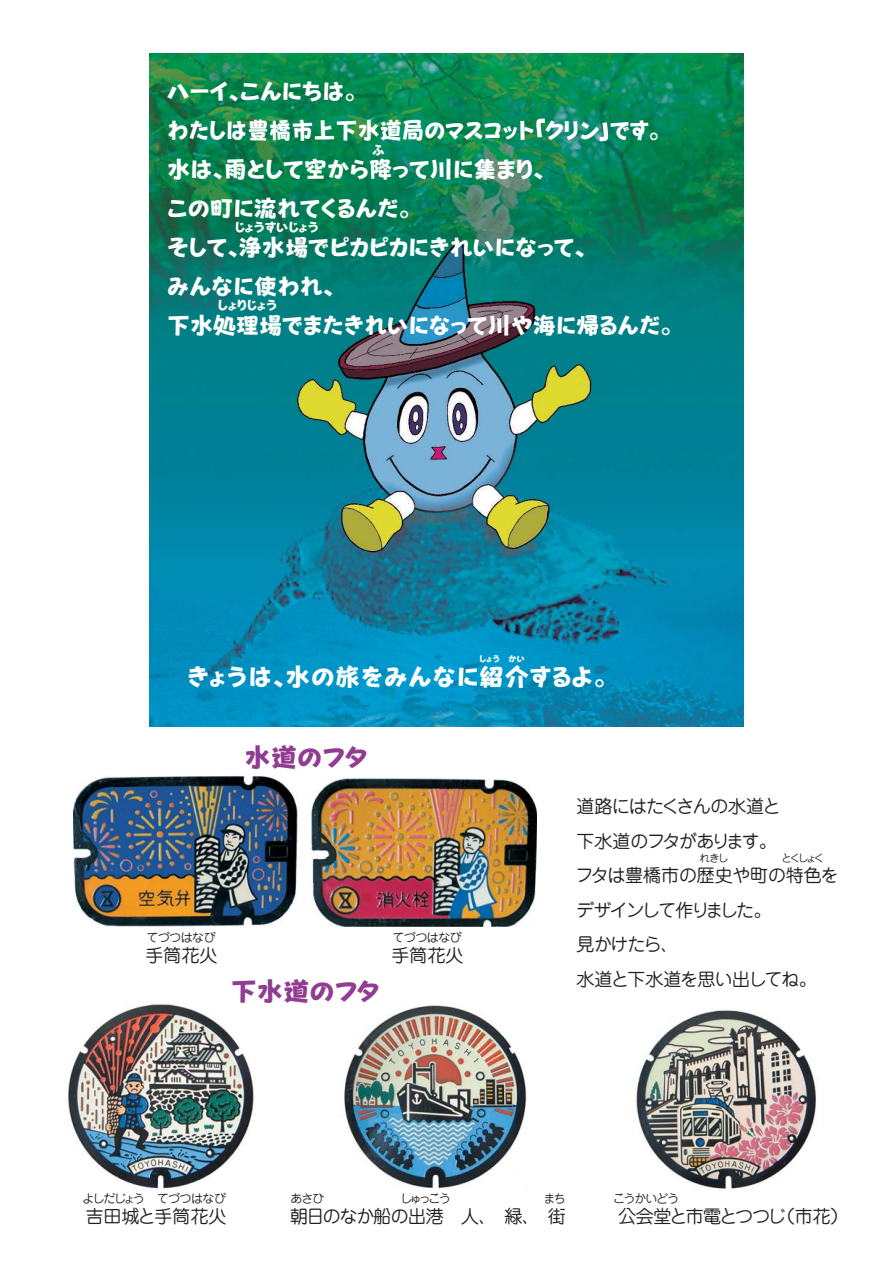
<style>
.page{position:relative;width:893px;height:1263px;background:#fff}
.page>*{position:absolute;margin:0;border:0;box-sizing:border-box;transform-origin:0 0}
.t1{font:27px "Pop Happiness Std EB 90 pv RKSJ H";letter-spacing:-.05em;color:#903c91}
.t2{font:25.5px "Pop Happiness Std EB 90 pv RKSJ H";letter-spacing:-.07em;color:#fff}
.t3{font:24px/39px "Pop Happiness Std EB 90 pv RKSJ H";letter-spacing:-.11em;color:#fff}
.t4{font:18px/34.5px "Jun 201 Pro Regular 90 pv RKSJ H";letter-spacing:-.04em;color:#231f20}
.t5{font:18px "Jun 201 Pro Regular 90 pv RKSJ H";letter-spacing:-.08em;color:#231f20}
.t6{font:18px "Jun 201 Pro Regular 90 pv RKSJ H";letter-spacing:-.01em;color:#231f20}
.t7{font:13.5px "Pop Happiness Std EB 90 pv RKSJ H";letter-spacing:-.26em;color:#fff}
.t8{font:12px "Jun 201 Pro Regular 90 pv RKSJ H";letter-spacing:-.08em;color:#231f20}
.t9{font:10.5px "Jun 201 Pro Regular 90 pv RKSJ H";letter-spacing:-.195em;color:#231f20}
.t10{font:9px "Pop Happiness Std EB 90 pv RKSJ H";color:#fff}
</style>
<div class="page">
<img style="left:636px;top:1010px;width:180px;height:181px">
<img style="left:344px;top:1005px;width:183px;height:183px">
<img style="left:67px;top:1004px;width:187px;height:185px">
<img style="left:310px;top:778px;width:226px;height:148px">
<img style="left:74px;top:775px;width:223px;height:151px">
<img style="left:149px;top:53px;width:595px;height:674px">
<p class="t3" style="left:165px;top:74px;width:520px">ハーイ、こんにちは。<br>わたしは豊橋市上下水道局のマスコット「クリン」です。水は、雨として空から降って川に集まり、<br>この町に流れてくるんだ。<br>そして、浄水場でピカピカにきれいになって、<br>みんなに使われ、<br>下水処理場でまたきれいになって川や海に帰るんだ。</p>
<p class="t7" style="left:372px;top:145px;width:15px">ふ</p>
<p class="t7" style="left:233px;top:222px;width:88px">じょうすいじょう</p>
<p class="t7" style="left:216px;top:300px;width:64px">しょりじょう</p>
<p class="t10" style="left:478px;top:655px;width:49px">しょう かい</p>
<p class="t2" style="left:185px;top:666px;width:435px">きょうは、水の旅をみんなに紹介するよ。</p>
<p class="t1" style="left:244px;top:747px;width:127px">水道のフタ</p>
<p class="t8" style="left:146px;top:933px;width:71px">てづつはなび</p>
<p class="t4" style="left:146px;top:940px;width:73px">手筒花火</p>
<p class="t1" style="left:230px;top:981px;width:153px">下水道のフタ</p>
<p class="t8" style="left:392px;top:933px;width:71px">てづつはなび</p>
<p class="t4" style="left:392px;top:940px;width:73px">手筒花火</p>
<p class="t4" style="left:575px;top:792px;width:265px">道路にはたくさんの水道と<br>下水道のフタがあります。<br>フタは豊橋市の歴史や町の特色をデザインして作りました。<br>見かけたら、<br>水道と下水道を思い出してね。</p>
<p class="t9" style="left:699px;top:854px;width:31px">れきし</p>
<p class="t9" style="left:781px;top:854px;width:45px">とくしょく</p>
<p class="t8" style="left:157px;top:1194px;width:71px">てづつはなび</p>
<p class="t8" style="left:290px;top:1194px;width:35px">あさひ</p>
<p class="t8" style="left:400px;top:1194px;width:52px">しゅっこう</p>
<p class="t8" style="left:83px;top:1194px;width:64px">よしだじょう</p>
<p class="t8" style="left:543px;top:1194px;width:24px">まち</p>
<p class="t8" style="left:613px;top:1194px;width:67px">こうかいどう</p>
<p class="t6" style="left:86px;top:1210px;width:142px">吉田城と手筒花火</p>
<p class="t4" style="left:290px;top:1202px;width:277px">朝日のなか船の出港　人、　緑、　街</p>
<p class="t5" style="left:618px;top:1210px;width:232px">公会堂と市電とつつじ（市花）</p>
</div>
